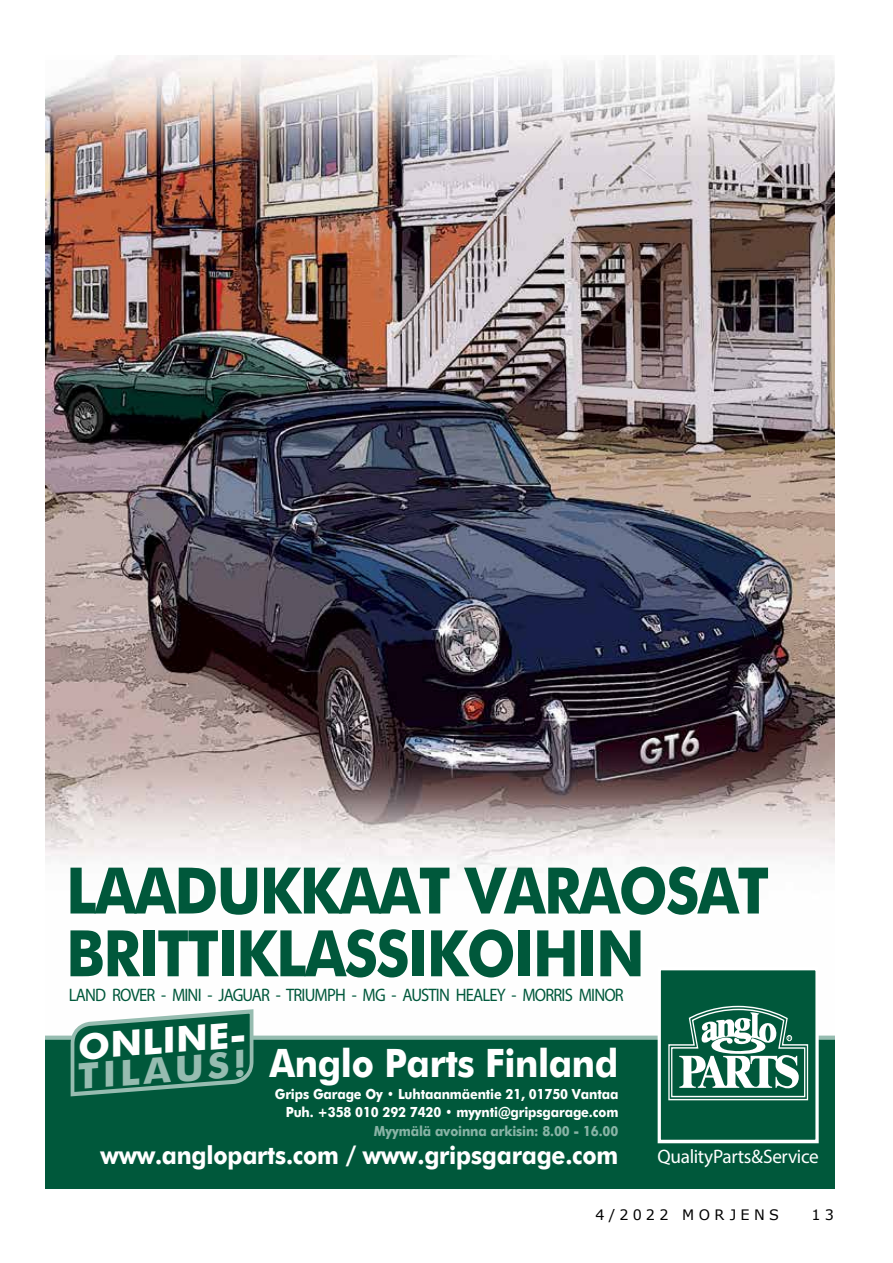
<style>
.page{position:relative;width:893px;height:1263px;background:#fff}
.page>*{position:absolute;margin:0;border:0;box-sizing:border-box;transform-origin:0 0}
.t1{font:700 64.2px/62.7px "Futura BT";letter-spacing:-.03em;color:#00583b;scale:.89 1}
.t2{font:700 39px "Futura BT";letter-spacing:-.01em;color:#fff;scale:.91 1}
.t3{font:700 35.4px "Futura BT";color:#fff;scale:1.06 1}
.t4{font:700 35.4px "Futura BT";color:#96bcb0;scale:1.06 1}
.t5{font:700 25.05px "Futura BT";letter-spacing:-.01em;color:#fff;scale:.91 1}
.t6{font:19.5px "Myriad Pro";letter-spacing:-.02em;color:#fff}
.t7{font:18.15px "Myriad Pro";letter-spacing:-.05em;color:#00583b;scale:.91 1}
.t8{font:14.4px "Verdana";letter-spacing:.305em;color:#000}
.t9{font:700 13.95px/18.1px "Futura BT";letter-spacing:-.01em;color:#fff;text-align:right;scale:.91 1}
.t10{font:700 13.95px "Futura BT";letter-spacing:-.01em;color:#88b3a5;scale:.91 1}
</style>
<div class="page">
<img style="left:45px;top:55px;width:790px;height:981px">
<div style="left:45px;top:1039px;width:790px;height:149px;background:#00583b"></div>
<svg style="left:45px;top:1036px;width:790px;height:4px;background:#8eb6a9"></svg>
<svg style="left:656px;top:965px;width:164px;height:179px"></svg>
<svg style="left:69px;top:1007px;width:186px;height:90px"></svg>
<h1 class="t1" style="left:66px;top:859px;width:791px">LAADUKKAAT VARAOSAT<br>BRITTIKLASSIKOIHIN</h1>
<h3 class="t7" style="left:69px;top:983px;width:611px">LAND ROVER - MINI - JAGUAR - TRIUMPH - MG - AUSTIN HEALEY - MORRIS MINOR</h3>
<h3 class="t3" style="left:76px;top:1025px;width:180px;rotate:-4deg">ONLINE-</h3>
<h3 class="t4" style="left:76px;top:1054px;width:161px;rotate:-4deg">TILAUS!</h3>
<h2 class="t2" style="left:270px;top:1039px;width:385px">Anglo Parts Finland</h2>
<p class="t9" style="left:275px;top:1085px;width:379px">Grips Garage Oy • Luhtaanmäentie 21, 01750 Vantaa<br>Puh. +358 010 292 7420 • myynti@gripsgarage.com</p>
<p class="t10" style="left:374px;top:1122px;width:270px">Myymälä avoinna arkisin: 8.00 - 16.00</p>
<h3 class="t5" style="left:101px;top:1139px;width:570px">www.angloparts.com / www.gripsgarage.com</h3>
<h3 class="t6" style="left:658px;top:1144px;width:163px">Quality Parts &amp; Service</h3>
<p class="t8" style="left:595px;top:1205px;width:185px">4/2022 MORJENS</p>
<p class="t8" style="left:812px;top:1205px;width:24px">1 3</p>
</div>
